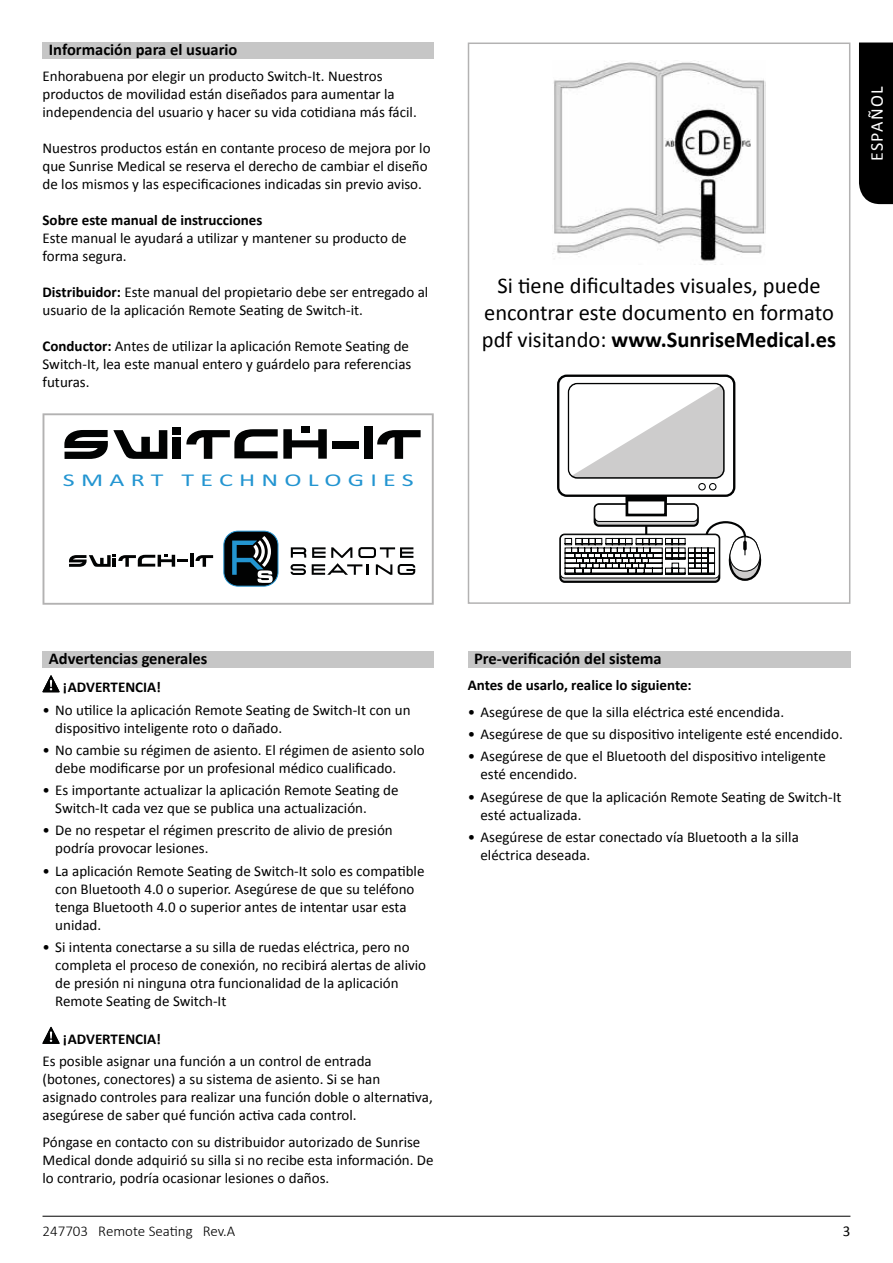
<style>
.page{position:relative;width:893px;height:1263px;background:#fff}
.page>*{position:absolute;margin:0;border:0;box-sizing:border-box;transform-origin:0 0}
.t1{font:22.5px/27px "Calibri";color:#000;text-align:center}
.t2{font:18.15px "Calibri";letter-spacing:.24em;color:#2395d1;scale:1.43 1}
.t3{font:18px "Calibri";letter-spacing:.08em;color:#fff}
.t4{font:700 16.5px "Calibri";color:#000}
.t5{font:15px/18px "Calibri";color:#000}
.t6{font:700 15px "Calibri";color:#000}
.t7{font:300 15px "Calibri";color:#000}
.s1{font-weight:700}
</style>
<div class="page">
<hr style="left:43px;top:1216px;width:807px;height:1px;background:#000">
<div style="left:859px;top:43px;width:34px;height:161px;background:#000"></div>
<div style="left:43px;top:43px;width:391px;height:16px;background:#c6c6c6"></div>
<div style="left:43px;top:651px;width:391px;height:17px;background:#c6c6c6"></div>
<svg style="left:43px;top:413px;width:391px;height:192px"></svg>
<svg style="left:43px;top:675px;width:17px;height:17px"></svg>
<svg style="left:43px;top:1027px;width:17px;height:17px"></svg>
<div style="left:468px;top:43px;width:382px;height:561px;border:2px solid #b3b2b2"></div>
<img style="left:552px;top:61px;width:214px;height:201px">
<div style="left:559px;top:534px;width:161px;height:49px;border:2px solid #010202;border-radius:4px"></div>
<div style="left:594px;top:503px;width:105px;height:24px;border:2px solid #010202;border-radius:4px"></div>
<div style="left:595px;top:504px;width:103px;height:17px;background:#fff;border-radius:4px"></div>
<div style="left:594px;top:504px;width:104px;height:18px;border:1px solid #010202;border-radius:4px"></div>
<div style="left:626px;top:487px;width:41px;height:29px;background:#fff;border:3px solid #010202"></div>
<div style="left:626px;top:482px;width:41px;height:19px;background:#010202"></div>
<div style="left:558px;top:376px;width:176px;height:120px;background:#fff;border-radius:9px"></div>
<div style="left:557px;top:375px;width:178px;height:122px;border:2px solid #010202;border-radius:9px"></div>
<svg style="left:698px;top:483px;width:19px;height:8px"></svg>
<div style="left:569px;top:384px;width:155px;height:94px;background:#cdcccc;border-radius:9px"></div>
<div style="left:568px;top:383px;width:157px;height:96px;border:2px solid #010202;border-radius:9px"></div>
<svg style="left:569px;top:384px;width:151px;height:91px"></svg>
<svg style="left:564px;top:520px;width:197px;height:62px"></svg>
<div style="left:468px;top:651px;width:382px;height:17px;background:#c6c6c6"></div>
<p class="t4" style="left:49px;top:39px;width:190px">Información para el usuario</p>
<p class="t5" style="left:43px;top:67px;width:376px">Enhorabuena por elegir un producto Switch-It. Nuestros productos de movilidad están diseñados para aumentar la independencia del usuario y hacer su vida cotidiana más fácil.</p>
<p class="t5" style="left:43px;top:139px;width:390px">Nuestros productos están en contante proceso de mejora por lo que Sunrise Medical se reserva el derecho de cambiar el diseño de los mismos y las especificaciones indicadas sin previo aviso.</p>
<p class="t6" style="left:43px;top:211px;width:221px">Sobre este manual de instrucciones</p>
<p class="t5" style="left:43px;top:229px;width:366px">Este manual le ayudará a utilizar y mantener su producto de forma segura.</p>
<p class="t5" style="left:43px;top:283px;width:387px"><span class="s1">Distribuidor:</span> Este manual del propietario debe ser entregado al usuario de la aplicación Remote Seating de Switch-it.</p>
<p class="t5" style="left:43px;top:337px;width:370px"><span class="s1">Conductor:</span> Antes de utilizar la aplicación Remote Seating de<br>Switch-It, lea este manual entero y guárdelo para referencias futuras.</p>
<p class="t2" style="left:63px;top:468px;width:247px">SMART TECHNOLOGIES</p>
<p class="t3" style="left:865px;top:161px;width:77px;rotate:-90deg">ESPAÑOL</p>
<h1 class="t1" style="left:482px;top:272px;width:356px">Si tiene dificultades visuales, puede encontrar este documento en formato pdf visitando: <span class="s1">www.SunriseMedical.es</span></h1>
<p class="t4" style="left:49px;top:648px;width:160px">Advertencias generales</p>
<p class="t6" style="left:63px;top:678px;width:100px">¡ADVERTENCIA!</p>
<p class="t5" style="left:55px;top:701px;width:357px;text-indent:-13px">• No utilice la aplicación Remote Seating de Switch-It con un dispositivo inteligente roto o dañado.</p>
<p class="t5" style="left:55px;top:741px;width:371px;text-indent:-13px">• No cambie su régimen de asiento. El régimen de asiento solo debe modificarse por un profesional médico cualificado.</p>
<p class="t5" style="left:55px;top:781px;width:345px;text-indent:-13px">• Es importante actualizar la aplicación Remote Seating de<br>Switch-It cada vez que se publica una actualización.</p>
<p class="t5" style="left:55px;top:821px;width:339px;text-indent:-13px">• De no respetar el régimen prescrito de alivio de presión podría provocar lesiones.</p>
<p class="t5" style="left:55px;top:862px;width:371px;text-indent:-13px">• La aplicación Remote Seating de Switch-It solo es compatible con Bluetooth 4.0 o superior. Asegúrese de que su teléfono tenga Bluetooth 4.0 o superior antes de intentar usar esta unidad.</p>
<p class="t5" style="left:55px;top:938px;width:372px;text-indent:-13px">• Si intenta conectarse a su silla de ruedas eléctrica, pero no completa el proceso de conexión, no recibirá alertas de alivio de presión ni ninguna otra funcionalidad de la aplicación Remote Seating de Switch-It</p>
<p class="t6" style="left:63px;top:1029px;width:100px">¡ADVERTENCIA!</p>
<p class="t5" style="left:43px;top:1052px;width:392px">Es posible asignar una función a un control de entrada (botones, conectores) a su sistema de asiento. Si se han asignado controles para realizar una función doble o alternativa, asegúrese de saber qué función activa cada control.</p>
<p class="t5" style="left:43px;top:1133px;width:393px">Póngase en contacto con su distribuidor autorizado de Sunrise<br>Medical donde adquirió su silla si no recibe esta información. De lo contrario, podría ocasionar lesiones o daños.</p>
<p class="t4" style="left:474px;top:648px;width:189px">Pre-verificación del sistema</p>
<p class="t6" style="left:468px;top:676px;width:226px">Antes de usarlo, realice lo siguiente:</p>
<p class="t5" style="left:468px;top:703px;width:318px">• Asegúrese de que la silla eléctrica esté encendida.</p>
<p class="t5" style="left:468px;top:725px;width:377px">• Asegúrese de que su dispositivo inteligente esté encendido.</p>
<p class="t5" style="left:480px;top:747px;width:347px;text-indent:-13px">• Asegúrese de que el Bluetooth del dispositivo inteligente esté encendido.</p>
<p class="t5" style="left:480px;top:788px;width:363px;text-indent:-13px">• Asegúrese de que la aplicación Remote Seating de Switch-It esté actualizada.</p>
<p class="t5" style="left:480px;top:828px;width:320px;text-indent:-13px">• Asegúrese de estar conectado vía Bluetooth a la silla eléctrica deseada.</p>
<p class="t7" style="left:43px;top:1222px;width:194px">247703 Remote Seating Rev.A</p>
<p class="t5" style="left:843px;top:1222px;width:9px">3</p>
</div>
